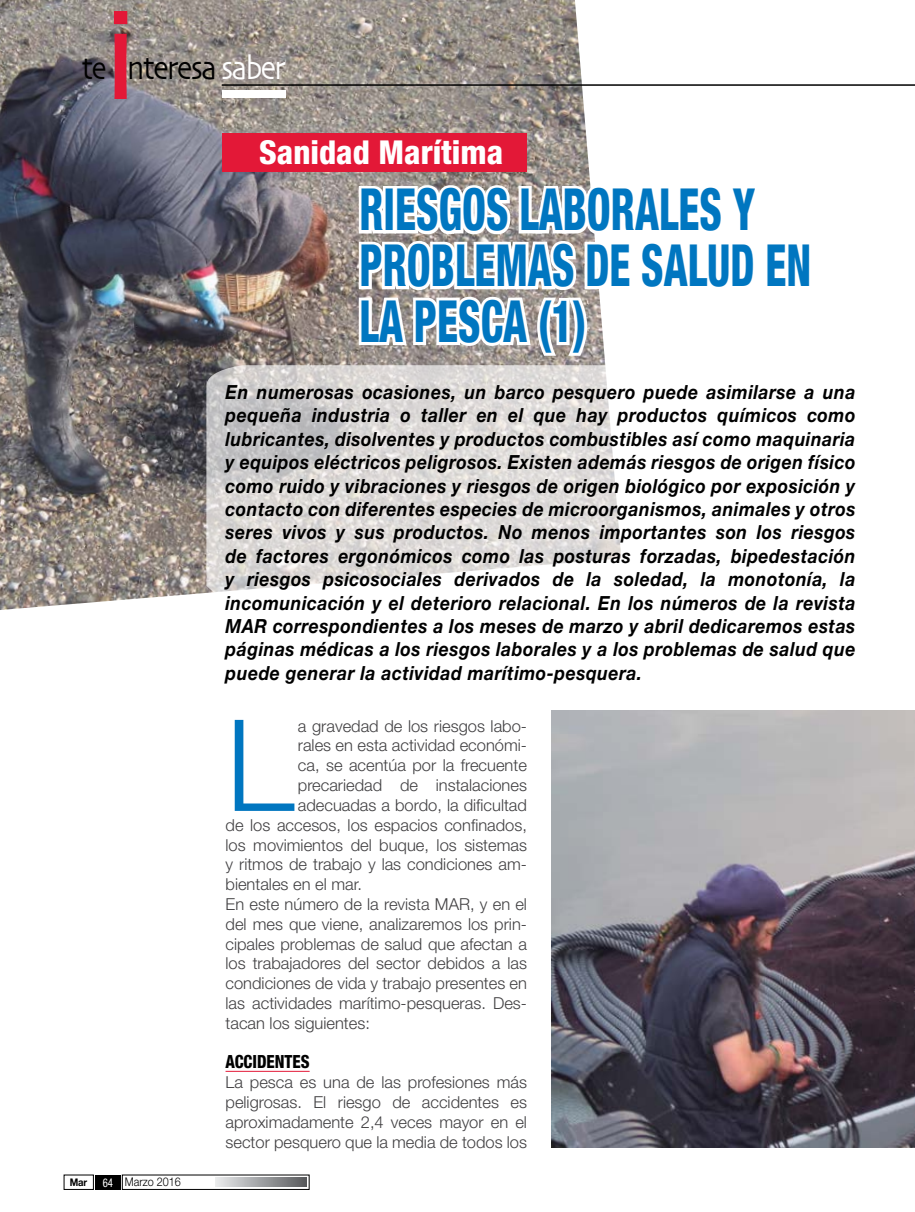
<style>
.page{position:relative;width:915px;height:1212px;background:#fff}
.page>*{position:absolute;margin:0;border:0;box-sizing:border-box;transform-origin:0 0}
.t1{font:300 127.35px "Helvetica Neue LT Std";color:#0076c0}
.t2{font:127.2px "Skia";color:#e31837}
.t3{font:800 condensed 58.2px/55.8px "Helvetica Neue LT Std";color:#0076c0;scale:.72 1}
.t4{font:34.35px "Skia";letter-spacing:-.05em;color:#000;scale:.87 1}
.t5{font:800 condensed 33px "Helvetica Neue LT Std";color:#fff}
.t6{font:italic 700 19.5px/23.4px "Helvetica Neue LT Std";letter-spacing:.03em;color:#000;text-align:justify;scale:.9 1}
.t7{font:800 condensed 18.15px "Helvetica Neue LT Std";color:#000;scale:.91 1}
.t8{font:300 16.5px/19.8px "Helvetica Neue LT Std";color:#414042;text-align:justify}
.t9{font:300 12px "Helvetica Neue LT Std";color:#000;scale:.9 1}
.t10{font:700 10.5px "Helvetica Neue LT Std";color:#000;scale:.9 1}
.s1{font-size:33.3px}
.s2{color:#fff}
.s3{font-weight:400;font-stretch:condensed;color:#fff}
</style>
<div class="page">
<svg style="left:216px;top:1178px;width:90px;height:8px"></svg>
<div style="left:95px;top:1175px;width:26px;height:14px;background:#000"></div>
<img style="left:551px;top:710px;width:363px;height:437px">
<img style="left:0;top:0;width:621px;height:610px">
<svg style="left:113px;top:10px;width:15px;height:90px"></svg>
<hr style="left:222px;top:85px;width:692px;height:1px;background:#000">
<div style="left:222px;top:91px;width:63px;height:7px;background:#fff"></div>
<svg style="left:355px;top:182px;width:266px;height:179px"></svg>
<div style="left:223px;top:133px;width:304px;height:39px;background:#e31837"></div>
<hr style="left:225px;top:1071px;width:84px;height:1px;background:#e31837">
<svg style="left:206px;top:365px;width:415px;height:241px;background:#dedcda"></svg>
<h2 class="t2" style="left:104px;top:-20px;width:35px">i</h2>
<h3 class="t4" style="left:82px;top:48px;width:236px"><span class="s1">te</span> nteresa <span class="s2">saber</span></h3>
<h3 class="t5" style="left:259px;top:132px;width:245px">Sanidad Marítima</h3>
<h3 class="t3" style="left:359px;top:181px;width:628px">RIESGOS LABORALES Y<br>PROBLEMAS DE SALUD EN<br>LA PESCA (1)</h3>
<p class="t6" style="left:225px;top:380px;width:701px">En numerosas ocasiones, un barco pesquero puede asimilarse a una pequeña industria o taller en el que hay productos químicos como lubricantes, disolventes y productos combustibles así como maquinaria y equipos eléctricos peligrosos. Existen además riesgos de origen físico como ruido y vibraciones y riesgos de origen biológico por exposición y contacto con diferentes especies de microorganismos, animales y otros seres vivos y sus productos. No menos importantes son los riesgos de factores ergonómicos como las posturas forzadas, bipedestación y riesgos psicosociales derivados de la soledad, la monotonía, la incomunicación y el deterioro relacional. En los números de la revista MAR correspondientes a los meses de marzo y abril dedicaremos estas páginas médicas a los riesgos laborales y a los problemas de salud que puede generar la actividad marítimo-pesquera.</p>
<p class="t10" style="left:70px;top:1176px;width:21px">Mar</p>
<p class="t9" style="left:103px;top:1175px;width:88px"><span class="s3">64</span> Marzo 2016</p>
<h1 class="t1" style="left:225px;top:688px;width:70px">L</h1>
<p class="t8" style="left:298px;top:715px;width:230px">a gravedad de los riesgos labo-</p>
<p class="t8" style="left:298px;top:735px;width:230px">rales en esta actividad económi-</p>
<p class="t8" style="left:298px;top:755px;width:230px">ca, se acentúa por la frecuente</p>
<p class="t8" style="left:298px;top:775px;width:230px">precariedad de instalaciones</p>
<p class="t8" style="left:298px;top:795px;width:230px">adecuadas a bordo, la dificultad</p>
<p class="t8" style="left:225px;top:814px;width:303px">de los accesos, los espacios confinados,</p>
<p class="t8" style="left:225px;top:834px;width:303px">los movimientos del buque, los sistemas</p>
<p class="t8" style="left:225px;top:854px;width:303px">y ritmos de trabajo y las condiciones am-</p>
<p class="t8" style="left:225px;top:874px;width:138px">bientales en el mar.</p>
<p class="t8" style="left:225px;top:894px;width:303px">En este número de la revista MAR, y en el</p>
<p class="t8" style="left:225px;top:913px;width:303px">del mes que viene, analizaremos los prin-</p>
<p class="t8" style="left:225px;top:933px;width:303px">cipales problemas de salud que afectan a</p>
<p class="t8" style="left:225px;top:953px;width:303px">los trabajadores del sector debidos a las</p>
<p class="t8" style="left:225px;top:973px;width:303px">condiciones de vida y trabajo presentes en</p>
<p class="t8" style="left:225px;top:993px;width:303px">las actividades marítimo-pesqueras. Des-</p>
<p class="t8" style="left:225px;top:1012px;width:146px">tacan los siguientes:</p>
<p class="t7" style="left:225px;top:1050px;width:94px">ACCIDENTES</p>
<p class="t8" style="left:225px;top:1072px;width:303px">La pesca es una de las profesiones más peligrosas. El riesgo de accidentes es aproximadamente 2,4 veces mayor en el sector pesquero que la media de todos los</p>
</div>
